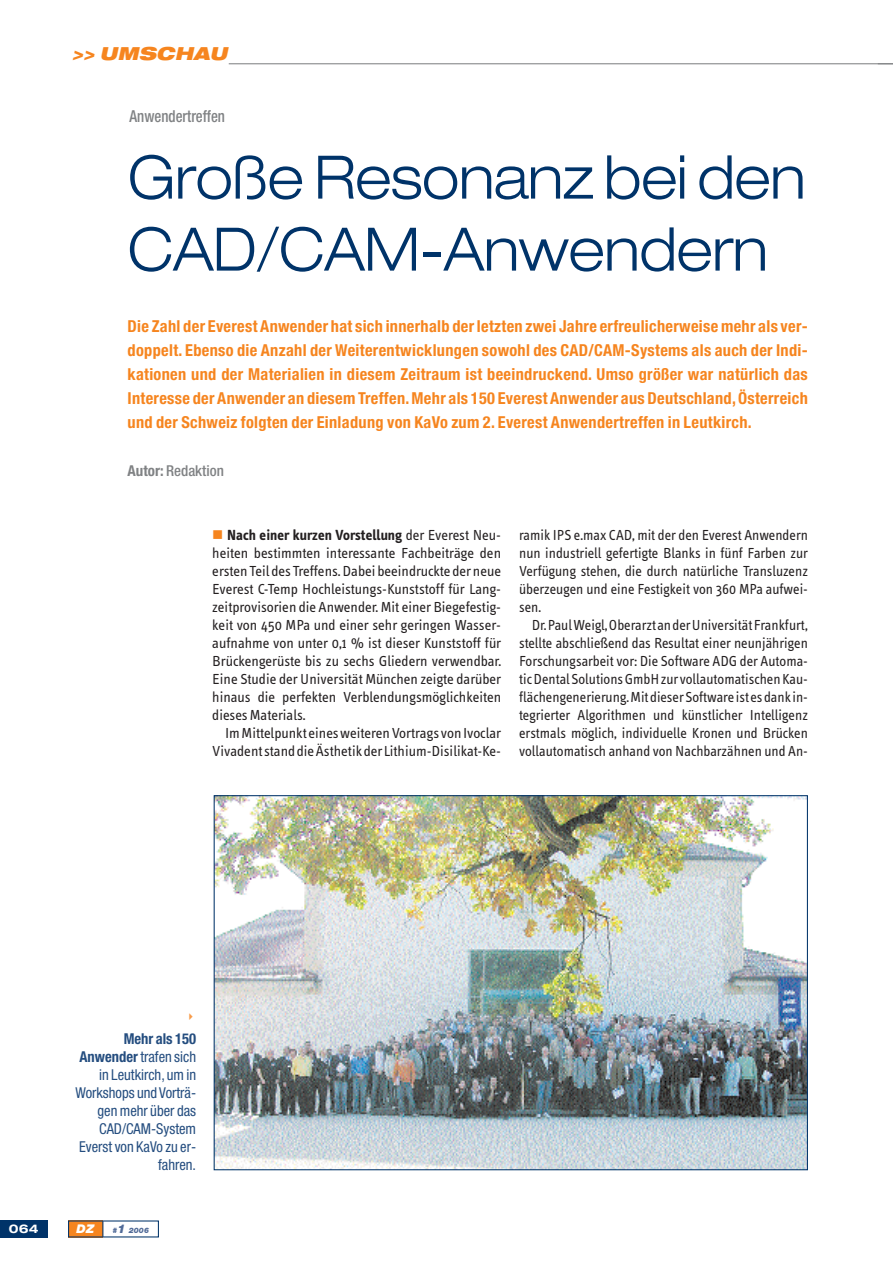
<style>
.page{position:relative;width:893px;height:1263px;background:#fff}
.page>*{position:absolute;margin:0;border:0;box-sizing:border-box;transform-origin:0 0}
.t1{font:300 expanded 60px/72px "Helvetica Neue";letter-spacing:-.01em;color:#003369;scale:.94 1}
.t2{font:italic 900 expanded 18px "Helvetica Neue";color:#f6851f}
.t3{font:700 condensed 16.5px/24px "Helvetica Neue";letter-spacing:.02em;color:#f6851f;text-align:justify}
.t4{font:500 condensed 16.5px "Helvetica Neue";color:#808284;scale:.9 1}
.t5{font:15px/18px "Info Text";color:#231f20;text-align:justify}
.t6{font:condensed 15px/18px "Helvetica Neue";color:#244d7f;text-align:right}
.t7{font:500 condensed 15px "Helvetica Neue";color:#808284}
.t8{font:700 expanded 12px "Helvetica Neue";color:#fff}
.t9{font:italic 900 12px "Helvetica Neue";color:#fff}
.t10{font:italic 900 7.5px "Helvetica Neue";color:#516b98}
.s1{font-weight:700}
.s2{font-size:12px}
</style>
<div class="page">
<hr style="left:229px;top:63px;width:664px;height:1px;background:#808284">
<div style="left:68px;top:1220px;width:35px;height:17px;background:#f6851f"></div>
<div style="left:0;top:1220px;width:48px;height:17px;background:#003369"></div>
<svg style="left:102px;top:1221px;width:1px;height:16px"></svg>
<img style="left:216px;top:797px;width:590px;height:371px">
<p class="t2" style="left:72px;top:46px;width:160px">&gt;&gt; UMSCHAU</p>
<p class="t4" style="left:130px;top:111px;width:108px">Anwendertreffen</p>
<h1 class="t1" style="left:128px;top:147px;width:723px">Große Resonanz bei den<br>CAD/CAM-Anwendern</h1>
<p class="t3" style="left:128px;top:316px;width:682px">Die Zahl der Everest Anwender hat sich innerhalb der letzten zwei Jahre erfreulicherweise mehr als ver&shy;doppelt. Ebenso die Anzahl der Weiterentwicklungen sowohl des CAD/CAM-Systems als auch der Indi&shy;kationen und der Materialien in diesem Zeitraum ist beeindruckend. Umso größer war natürlich das Interesse der Anwender an diesem Treffen.Mehr als 150 Everest Anwender aus Deutschland,Österreich und der Schweiz folgten der Einladung von KaVo zum 2. Everest Anwendertreffen in Leutkirch.</p>
<p class="t7" style="left:128px;top:465px;width:98px"><span class="s1">Autor:</span> Redaktion</p>
<p class="t5" style="left:212px;top:528px;width:290px;text-indent:15px"><span class="s1">Nach einer kurzen Vorstellung</span> der Everest Neu&shy;heiten bestimmten interessante Fachbeiträge den ersten Teil des Treffens. Dabei beeindruckte der neue Everest C-Temp Hochleistungs-Kunststoff für Lang&shy;zeitprovisorien die Anwender. Mit einer Biegefestig&shy;keit von 450 MPa und einer sehr geringen Wasser&shy;aufnahme von unter 0,1 % ist dieser Kunststoff für Brückengerüste bis zu sechs Gliedern verwendbar.<br>Eine Studie der Universität München zeigte darüber hinaus die perfekten Verblendungsmöglichkeiten dieses Materials.</p>
<p class="t5" style="left:212px;top:726px;width:290px;text-align:right">Im Mittelpunkt eines weiteren Vortrags von Ivoclar<br>Vivadent stand die Ästhetik der Lithium-Disilikat-Ke-</p>
<p class="t5" style="left:519px;top:528px;width:290px">ramik IPS e.max CAD, mit der den Everest Anwendern nun industriell gefertigte Blanks in fünf Farben zur Verfügung stehen, die durch natürliche Transluzenz überzeugen und eine Festigkeit von 360 MPa aufwei&shy;sen.</p>
<p class="t5" style="left:519px;top:618px;width:290px;text-indent:13px">Dr. Paul Weigl, Oberarzt an der Universität Frankfurt, stellte abschließend das Resultat einer neunjährigen Forschungsarbeit vor: Die Software ADG der Automa&shy;tic Dental Solutions GmbH zur vollautomatischen Kau&shy;flächengenerierung. Mit dieser Software ist es dank in&shy;tegrierter Algorithmen und künstlicher Intelligenz erstmals möglich, individuelle Kronen und Brücken vollautomatisch anhand von Nachbarzähnen und An-</p>
<p class="t6" style="left:75px;top:1031px;width:122px"><span class="s1">Mehr als 150<br>Anwender</span> trafen sich in Leutkirch, um in<br>Workshops und Vorträ&shy;gen mehr über das<br>CAD/CAM-System<br>Everst von KaVo zu er&shy;fahren.</p>
<p class="t8" style="left:9px;top:1224px;width:31px">064</p>
<p class="t9" style="left:77px;top:1224px;width:19px">DZ</p>
<p class="t10" style="left:112px;top:1227px;width:38px">#<span class="s2">1</span> 2006</p>
</div>
